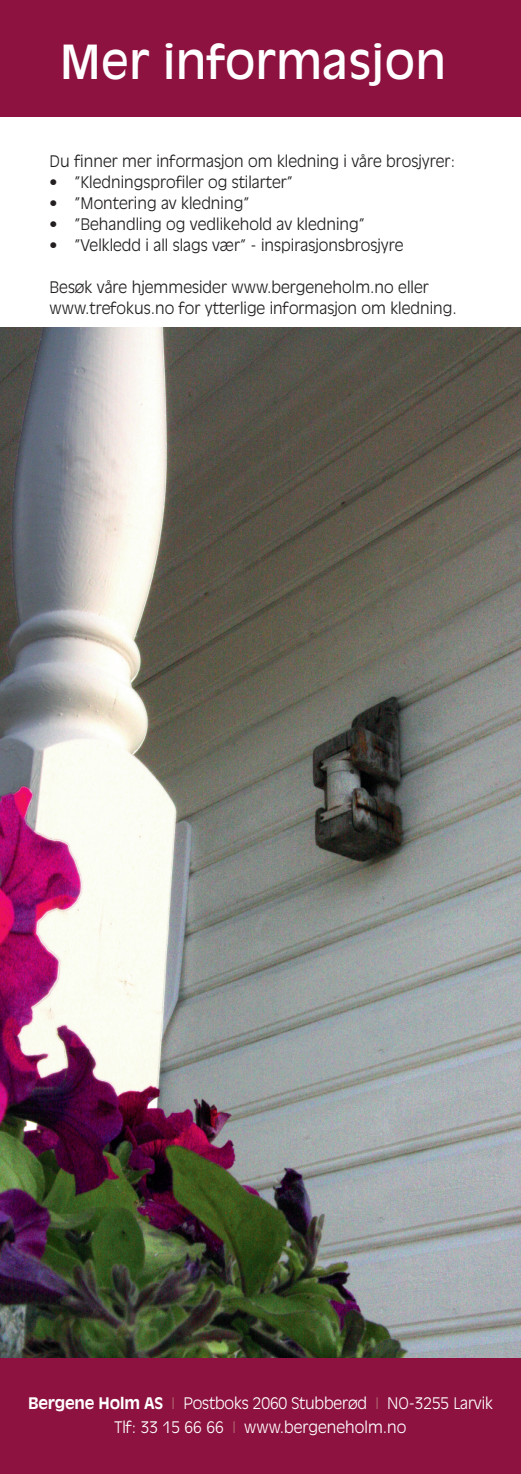
<style>
.page{position:relative;width:521px;height:1474px;background:#fff}
.page>*{position:absolute;margin:0;border:0;box-sizing:border-box;transform-origin:0 0}
.t1{font:46.38px "Antique Olive";color:#fff}
.t2{font:300 15.75px "Antique Olive";color:#231f20}
.t3{font:300 15.75px "Antique Olive";letter-spacing:-.01em;color:#fff}
.s1{font-weight:700}
.s2{color:#b16b74}
</style>
<div class="page">
<div style="left:0;top:1357px;width:521px;height:116px;background:#8d123f"></div>
<img style="left:0;top:327px;width:521px;height:1030px">
<div style="left:0;top:0;width:521px;height:117px;background:#8d123f"></div>
<p class="t1" style="left:60px;top:34px;width:388px">Mer informasjon</p>
<p class="t2" style="left:50px;top:152px;width:407px">Du finner mer informasjon om kledning i våre brosjyrer:</p>
<p class="t2" style="left:50px;top:173px;width:245px">• ”Kledningsprofiler og stilarter”</p>
<p class="t2" style="left:50px;top:194px;width:201px">• ”Montering av kledning”</p>
<p class="t2" style="left:50px;top:215px;width:317px">• ”Behandling og vedlikehold av kledning”</p>
<p class="t2" style="left:50px;top:236px;width:355px">• ”Velkledd i all slags vær” - inspirasjonsbrosjyre</p>
<p class="t2" style="left:50px;top:278px;width:381px">Besøk våre hjemmesider www.bergeneholm.no eller</p>
<p class="t2" style="left:50px;top:299px;width:409px">www.trefokus.no for ytterlige informasjon om kledning.</p>
<p class="t3" style="left:28px;top:1393px;width:466px"><span class="s1">Bergene Holm AS</span> <span class="s2">I</span> Postboks 2060 Stubberød <span class="s2">I</span> NO-3255 Larvik</p>
<p class="t3" style="left:114px;top:1418px;width:293px">Tlf: 33 15 66 66 <span class="s2">I</span> www.bergeneholm.no</p>
</div>
